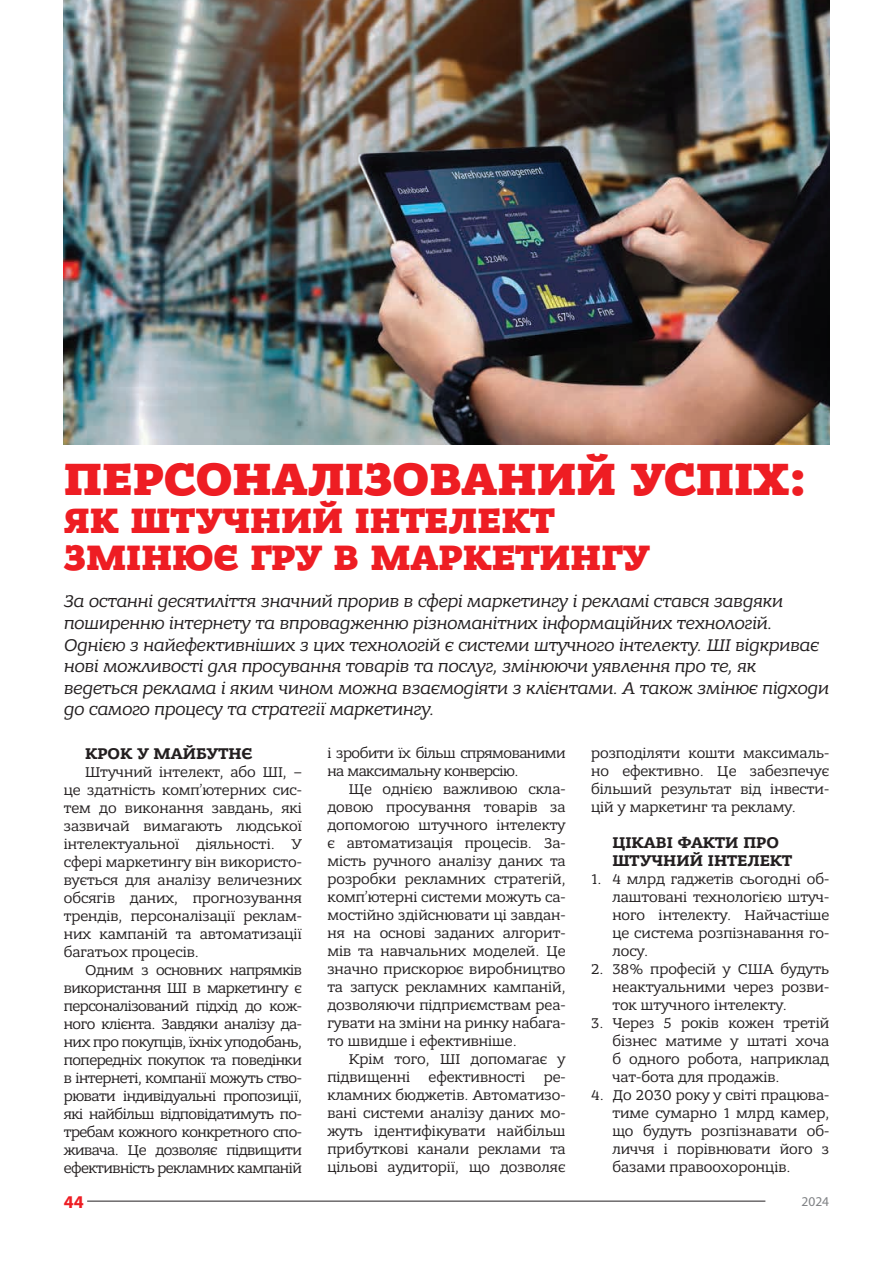
<style>
.page{position:relative;width:893px;height:1263px;background:#fff}
.page>*{position:absolute;margin:0;border:0;box-sizing:border-box;transform-origin:0 0}
.t1{font:800 48px "Bandera Pro";color:#ee1d23}
.t2{font:800 37.5px/37.5px "Bandera Pro";color:#ee1d23}
.t3{font:italic 18px/21.6px "Bandera Pro";letter-spacing:-.01em;color:#231f20}
.t4{font:700 18px "Myriad Pro";color:#ee1d23}
.t5{font:700 16.5px "Bandera Pro";color:#231f20}
.t6{font:15px/18px "Bandera Pro";color:#231f20;text-align:justify}
.t7{font:15px/18px "Bandera Pro";letter-spacing:-.03em;color:#231f20}
.t8{font:13.5px "Myriad Pro";color:#808285}
</style>
<div class="page">
<hr style="left:87px;top:1201px;width:678px;height:1px;background:#231f20">
<img style="left:64px;top:0;width:765px;height:444px">
<p class="t1" style="left:64px;top:449px;width:744px">ПЕРСОНАЛІЗОВАНИЙ УСПІХ:</p>
<p class="t2" style="left:64px;top:503px;width:587px">ЯК ШТУЧНИЙ ІНТЕЛЕКТ<br>ЗМІНЮЄ ГРУ В МАРКЕТИНГУ</p>
<p class="t3" style="left:64px;top:591px;width:767px">За останні десятиліття значний прорив в сфері маркетингу і рекламі стався завдяки поширенню інтернету та впровадженню різноманітних інформаційних технологій.<br>Однією з найефективніших з цих технологій є системи штучного інтелекту. ШІ відкриває нові можливості для просування товарів та послуг, змінюючи уявлення про те, як ведеться реклама і яким чином можна взаємодіяти з клієнтами. А також змінює підходи до самого процесу та стратегії маркетингу.</p>
<p class="t5" style="left:85px;top:743px;width:169px">КРОК У МАЙБУТНЄ</p>
<p class="t6" style="left:64px;top:763px;width:240px;text-indent:21px">Штучний інтелект, або ШІ, – це здатність комп’ютерних сис&shy;тем до виконання завдань, які зазвичай вимагають людської інтелектуальної діяльності. У сфері маркетингу він використо&shy;вується для аналізу величезних обсягів даних, прогнозування трендів, персоналізації реклам&shy;них кампаній та автоматизації багатьох процесів.</p>
<p class="t6" style="left:64px;top:961px;width:240px;text-indent:21px">Одним з основних напрямків використання ШІ в маркетингу є персоналізований підхід до кож&shy;ного клієнта. Завдяки аналізу да&shy;них про покупців, їхніх уподобань, попередніх покупок та поведінки в інтернеті, компанії можуть ство&shy;рювати індивідуальні пропозиції, які найбільш відповідатимуть по&shy;требам кожного конкретного спо&shy;живача. Це дозволяє підвищити ефективність рекламних кампаній</p>
<p class="t7" style="left:327px;top:744px;width:240px">і зробити їх більш спрямованими на максимальну конверсію.</p>
<p class="t6" style="left:327px;top:780px;width:240px;text-indent:21px">Ще однією важливою скла&shy;довою просування товарів за допомогою штучного інтелекту є автоматизація процесів. За&shy;мість ручного аналізу даних та розробки рекламних стратегій, комп’ютерні системи можуть са&shy;мостійно здійснювати ці завдан&shy;ня на основі заданих алгорит&shy;мів та навчальних моделей. Це значно прискорює виробництво та запуск рекламних кампаній, дозволяючи підприємствам реа&shy;гувати на зміни на ринку набага&shy;то швидше і ефективніше.</p>
<p class="t6" style="left:327px;top:1050px;width:240px;text-indent:21px">Крім того, ШІ допомагає у підвищенні ефективності ре&shy;кламних бюджетів. Автоматизо&shy;вані системи аналізу даних мо&shy;жуть ідентифікувати найбільш прибуткові канали реклами та цільові аудиторії, що дозволяє</p>
<p class="t6" style="left:591px;top:744px;width:240px">розподіляти кошти максималь&shy;но ефективно. Це забезпечує більший результат від інвести&shy;цій у маркетинг та рекламу.</p>
<p class="t5" style="left:612px;top:832px;width:168px">ЦІКАВІ ФАКТИ ПРО</p>
<p class="t5" style="left:612px;top:850px;width:181px">ШТУЧНИЙ ІНТЕЛЕКТ</p>
<p class="t6" style="left:612px;top:870px;width:218px;text-indent:-21px">1. 4 млрд гаджетів сьогодні об&shy;лаштовані технологією штуч&shy;ного інтелекту. Найчастіше це система розпізнавання го&shy;лосу.</p>
<p class="t6" style="left:612px;top:960px;width:218px;text-indent:-21px">2. 38% професій у США будуть неактуальними через розви&shy;ток штучного інтелекту.</p>
<p class="t6" style="left:612px;top:1014px;width:218px;text-indent:-21px">3. Через 5 років кожен третій бізнес матиме у штаті хоча б одного робота, наприклад чат-бота для продажів.</p>
<p class="t6" style="left:612px;top:1086px;width:218px;text-indent:-21px">4. До 2030 року у світі працюва&shy;тиме сумарно 1 млрд камер, що будуть розпізнавати об&shy;личчя і порівнювати його з базами правоохоронців.</p>
<p class="t4" style="left:64px;top:1190px;width:21px">44</p>
<p class="t8" style="left:801px;top:1193px;width:29px">2024</p>
</div>
